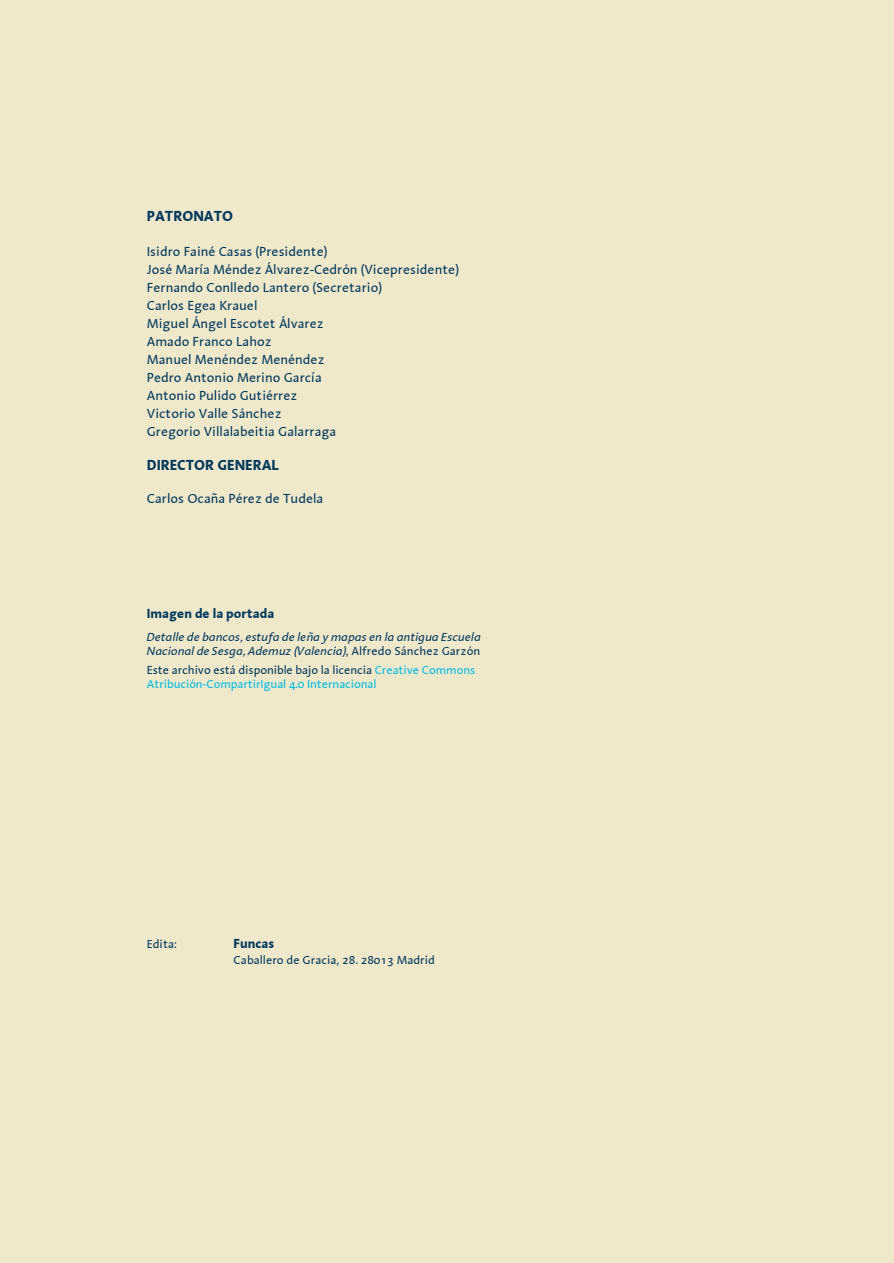
<style>
.page{position:relative;width:894px;height:1263px;background:#fff}
.page>*{position:absolute;margin:0;border:0;box-sizing:border-box;transform-origin:0 0}
.t1{font:700 15px "Linotype Aroma";color:#00385c}
.t2{font:13.5px "Linotype Aroma";color:#00385c}
.t3{font:700 13.5px "Linotype Aroma";color:#00385c}
.t4{font:italic 12px/14.4px "Linotype Aroma";color:#00385c}
.t5{font:12px/14.4px "Linotype Aroma";letter-spacing:-.01em;color:#02bce5}
.t6{font:12px "Linotype Aroma";color:#00385c}
.s1{font-style:normal}
.s2{color:#00385c}
</style>
<div class="page">
<div style="left:0;top:0;width:893px;height:1263px;background:#efe8cb"></div>
<p class="t1" style="left:147px;top:206px;width:88px">PATRONATO</p>
<p class="t2" style="left:147px;top:243px;width:182px">Isidro Fainé Casas (Presidente)</p>
<p class="t2" style="left:147px;top:261px;width:314px">José María Méndez Álvarez-Cedrón (Vicepresidente)</p>
<p class="t2" style="left:147px;top:279px;width:237px">Fernando Conlledo Lantero (Secretario)</p>
<p class="t2" style="left:147px;top:297px;width:112px">Carlos Egea Krauel</p>
<p class="t2" style="left:147px;top:315px;width:178px">Miguel Ángel Escotet Álvarez</p>
<p class="t2" style="left:147px;top:333px;width:126px">Amado Franco Lahoz</p>
<p class="t2" style="left:147px;top:351px;width:179px">Manuel Menéndez Menéndez</p>
<p class="t2" style="left:147px;top:369px;width:176px">Pedro Antonio Merino García</p>
<p class="t2" style="left:147px;top:387px;width:152px">Antonio Pulido Gutiérrez</p>
<p class="t2" style="left:147px;top:405px;width:136px">Victorio Valle Sánchez</p>
<p class="t2" style="left:147px;top:423px;width:191px">Gregorio Villalabeitia Galarraga</p>
<p class="t1" style="left:147px;top:455px;width:133px">DIRECTOR GENERAL</p>
<p class="t2" style="left:147px;top:490px;width:178px">Carlos Ocaña Pérez de Tudela</p>
<p class="t3" style="left:147px;top:604px;width:129px">Imagen de la portada</p>
<p class="t4" style="left:147px;top:629px;width:335px">Detalle de bancos, estufa de leña y mapas en la antigua Escuela<br>Nacional de Sesga, Ademuz (Valencia)<span class="s1">, Alfredo Sánchez Garzón</span></p>
<p class="t5" style="left:147px;top:662px;width:330px"><span class="s2">Este archivo está disponible bajo la licencia</span> Creative Commons<br>Atribución-CompartirIgual 4.0 Internacional</p>
<p class="t6" style="left:147px;top:936px;width:32px">Edita:</p>
<p class="t3" style="left:233px;top:934px;width:42px">Funcas</p>
<p class="t6" style="left:233px;top:952px;width:203px">Caballero de Gracia, 28. 28013 Madrid</p>
</div>
